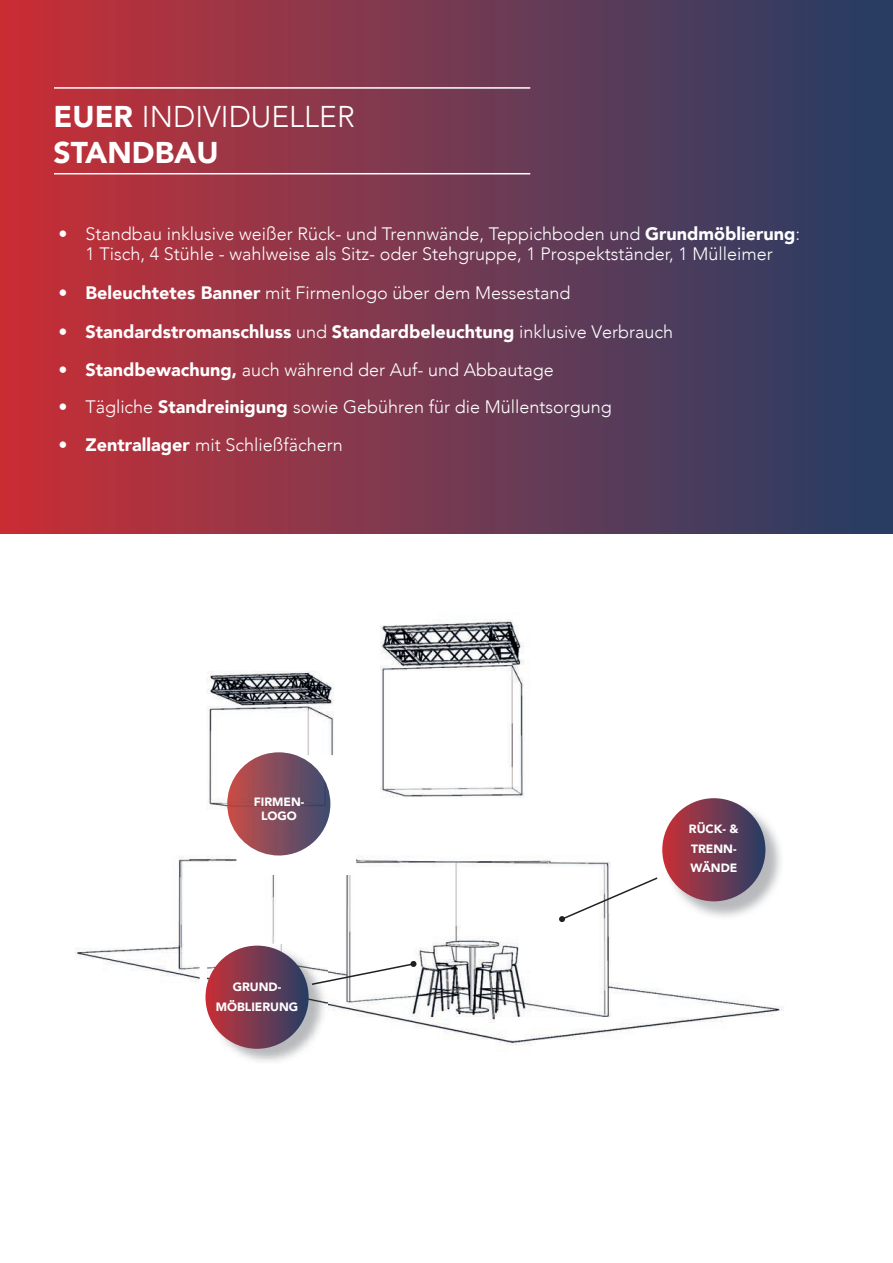
<style>
.page{position:relative;width:893px;height:1263px;background:#fff}
.page>*{position:absolute;margin:0;border:0;box-sizing:border-box;transform-origin:0 0}
.t1{font:300 30px/36px "Avenir";color:#fff}
.t2{font:300 18px/20.1px "Avenir";color:#fff;text-align:center}
.t3{font:900 18px "Avenir";color:#fff}
.t4{font:900 12px/19.5px "Avenir";color:#fff;text-align:center}
.s1{font-weight:900}
.s2{font-weight:300}
</style>
<div class="page">
<div style="left:0;top:0;width:893px;height:534px;background:linear-gradient(to right,#c93138,#243f67)"></div>
<img style="left:75px;top:619px;width:709px;height:427px">
<img style="left:208px;top:945px;width:119px;height:117px">
<div style="left:205px;top:945px;width:104px;height:104px;background:linear-gradient(to right,#c9363d,#2a4167);border-radius:52px"></div>
<img style="left:664px;top:800px;width:120px;height:120px">
<div style="left:662px;top:798px;width:103px;height:103px;background:linear-gradient(to right,#ca363c,#263e65);border-radius:52px"></div>
<hr style="left:54px;top:173px;width:476px;height:1px;background:#fff">
<hr style="left:54px;top:87px;width:476px;height:2px;background:#fff">
<svg style="left:559px;top:876px;width:100px;height:46px"></svg>
<svg style="left:310px;top:960px;width:107px;height:26px"></svg>
<img style="left:227px;top:752px;width:103px;height:103px">
<h1 class="t1" style="left:54px;top:99px;width:303px"><span class="s1">EUER</span> INDIVIDUELLER<br><span class="s1">STANDBAU</span></h1>
<p class="t2" style="left:58px;top:224px;width:743px"><span class="s1">•</span> Standbau inklusive weißer Rück- und Trennwände, Teppichboden und <span class="s1">Grundmöblierung</span>:<br>1 Tisch, 4 Stühle - wahlweise als Sitz- oder Stehgruppe, 1 Prospektständer, 1 Mülleimer</p>
<p class="t2" style="left:58px;top:283px;width:514px"><span class="s1">• Beleuchtetes Banner</span> mit Firmenlogo über dem Messestand</p>
<p class="t3" style="left:58px;top:316px;width:616px">• Standardstromanschluss <span class="s2">und</span> Standardbeleuchtung <span class="s2">inklusive Verbrauch</span></p>
<p class="t2" style="left:58px;top:360px;width:497px"><span class="s1">• Standbewachung,</span> auch während der Auf- und Abbautage</p>
<p class="t2" style="left:58px;top:397px;width:555px"><span class="s1">•</span> Tägliche <span class="s1">Standreinigung</span> sowie Gebühren für die Müllentsorgung</p>
<p class="t2" style="left:58px;top:434px;width:286px"><span class="s1">• Zentrallager</span> mit Schließfächern</p>
<p class="t4" style="left:254px;top:794px;width:52px;line-height:14.4px">FIRMEN-<br>LOGO</p>
<p class="t4" style="left:216px;top:977px;width:84px">GRUND-<br>MÖBLIERUNG</p>
<p class="t4" style="left:689px;top:819px;width:51px;text-align:left">RÜCK- &amp;<br>TRENN-<br>WÄNDE</p>
</div>
